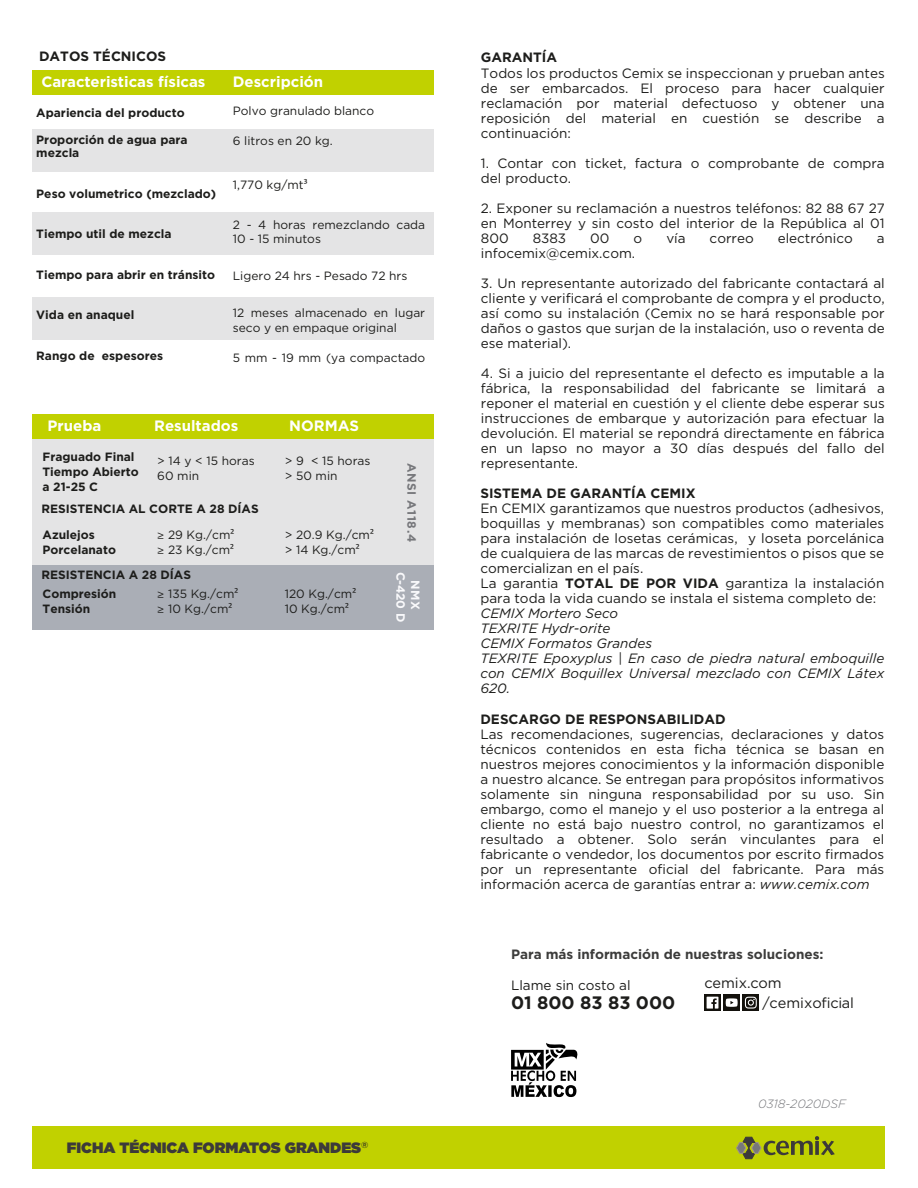
<style>
.page{position:relative;width:918px;height:1188px;background:#fff}
.page>*{position:absolute;margin:0;border:0;box-sizing:border-box;transform-origin:0 0}
.t1{font:700 18px "Gotham";color:#1d1d1b}
.t2{font:700 15px "Gotham";color:#fff}
.t3{font:900 15px "Gotham";color:#3c3a3a}
.t4{font:14.55px/19.5px "Gotham";color:#1d1d1b}
.t5{font:13.5px/15px "Gotham";color:#1d1d1b;text-align:justify}
.t6{font:italic 13.5px/15px "Gotham";color:#1d1d1b}
.t7{font:700 13.5px "Gotham";color:#1d1d1b}
.t8{font:700 13.5px "Gotham";color:#3c3c3b}
.t9{font:12px/14.7px "Gotham";color:#1d1d1b}
.t10{font:700 12px/14.7px "Gotham";color:#1d1d1b}
.t11{font:italic 300 12px "Gotham";color:#76777b}
.t12{font:700 12px "Gotham";letter-spacing:.055em;color:#76777b}
.t13{font:700 12px/14.4px "Gotham";letter-spacing:.01em;color:#f9f9fb;text-align:center}
.s1{font-family:"Myriad Pro"}
.s2{font-weight:700}
.s3{font-style:italic}
</style>
<div class="page">
<div style="left:32px;top:1126px;width:853px;height:43px;background:#c1d100"></div>
<svg style="left:736px;top:1136px;width:99px;height:23px"></svg>
<div style="left:32px;top:212px;width:401px;height:42px;background:#e4e4e5"></div>
<div style="left:32px;top:297px;width:401px;height:43px;background:#e4e4e5"></div>
<div style="left:32px;top:130px;width:401px;height:42px;background:#e4e4e5"></div>
<div style="left:32px;top:70px;width:401px;height:24px;background:#c1d100"></div>
<div style="left:33px;top:434px;width:401px;height:196px;background:#e4e4e5"></div>
<div style="left:33px;top:566px;width:401px;height:64px;background:#aaaeb6"></div>
<div style="left:33px;top:414px;width:401px;height:25px;background:#c1d100"></div>
<svg style="left:704px;top:994px;width:17px;height:17px"></svg>
<svg style="left:707px;top:997px;width:11px;height:12px"></svg>
<div style="left:724px;top:994px;width:16px;height:17px;background:#13110c"></div>
<svg style="left:743px;top:994px;width:16px;height:17px"></svg>
<svg style="left:726px;top:998px;width:12px;height:9px"></svg>
<svg style="left:745px;top:997px;width:12px;height:12px"></svg>
<svg style="left:511px;top:1043px;width:66px;height:54px"></svg>
<p class="t7" style="left:39px;top:48px;width:129px">DATOS TÉCNICOS</p>
<p class="t2" style="left:41px;top:73px;width:166px">Caracteristicas físicas</p>
<p class="t10" style="left:36px;top:105px;width:150px">Apariencia del producto</p>
<p class="t10" style="left:36px;top:133px;width:153px;line-height:13.5px">Proporción de agua para mezcla</p>
<p class="t10" style="left:36px;top:186px;width:181px">Peso volumetrico (mezclado)</p>
<p class="t10" style="left:36px;top:227px;width:137px">Tiempo util de mezcla</p>
<p class="t10" style="left:36px;top:267px;width:180px">Tiempo para abrir en tránsito</p>
<p class="t10" style="left:36px;top:308px;width:100px">Vida en anaquel</p>
<p class="t10" style="left:36px;top:348px;width:128px">Rango de espesores</p>
<p class="t2" style="left:233px;top:73px;width:92px">Descripción</p>
<p class="t9" style="left:233px;top:104px;width:143px">Polvo granulado blanco</p>
<p class="t9" style="left:233px;top:133px;width:101px">6 litros en 20 kg.</p>
<p class="t9" style="left:233px;top:178px;width:76px">1,770 kg/mt<span class="s1">³</span></p>
<p class="t9" style="left:233px;top:217px;width:194px">2 - 4 horas remezclando cada<br>10 - 15 minutos</p>
<p class="t9" style="left:233px;top:268px;width:176px">Ligero 24 hrs - Pesado 72 hrs</p>
<p class="t9" style="left:233px;top:306px;width:194px">12 meses almacenado en lugar seco y en empaque original</p>
<p class="t9" style="left:233px;top:350px;width:194px">5 mm - 19 mm (ya compactado</p>
<p class="t2" style="left:48px;top:417px;width:55px">Prueba</p>
<p class="t10" style="left:43px;top:450px;width:98px">Fraguado Final<br>Tiempo Abierto a 21-25 C</p>
<p class="t2" style="left:154px;top:417px;width:86px">Resultados</p>
<p class="t9" style="left:157px;top:453px;width:99px">&gt; 14 y &lt; 15 horas<br>60 min</p>
<p class="t10" style="left:41px;top:501px;width:219px">RESISTENCIA AL CORTE A 28 DÍAS</p>
<p class="t10" style="left:43px;top:527px;width:75px">Azulejos<br>Porcelanato</p>
<p class="t10" style="left:43px;top:586px;width:75px">Compresión<br>Tensión</p>
<p class="t9" style="left:157px;top:527px;width:78px"><span class="s1">≥</span> 29 Kg./cm<span class="s1">² ≥</span> 23 Kg./cm<span class="s1">²</span></p>
<p class="t9" style="left:157px;top:586px;width:82px"><span class="s1">≥</span> 135 Kg./cm<span class="s1">² ≥</span> 10 Kg./cm<span class="s1">²</span></p>
<p class="t10" style="left:41px;top:567px;width:151px">RESISTENCIA A 28 DÍAS</p>
<p class="t2" style="left:289px;top:417px;width:71px">NORMAS</p>
<p class="t9" style="left:285px;top:453px;width:87px">&gt; 9 &lt; 15 horas &gt; 50 min</p>
<p class="t9" style="left:285px;top:527px;width:90px">&gt; 20.9 Kg./cm<span class="s1">² </span>&gt; 14 Kg./cm<span class="s1">²</span></p>
<p class="t9" style="left:285px;top:586px;width:73px">120 Kg./cm<span class="s1">²<br></span>10 Kg./cm<span class="s1">²</span></p>
<p class="t12" style="left:419px;top:463px;width:81px;rotate:90deg">ANSI A118.4</p>
<p class="t13" style="left:423px;top:572px;width:52px;rotate:90deg">NMX<br>C-420 D</p>
<p class="t3" style="left:67px;top:1137px;width:303px">FICHA TÉCNICA FORMATOS GRANDES<sup>®</sup></p>
<p class="t7" style="left:481px;top:50px;width:78px">GARANTÍA</p>
<p class="t5" style="left:481px;top:66px;width:405px">Todos los productos Cemix se inspeccionan y prueban antes de ser embarcados. El proceso para hacer cualquier reclamación por material defectuoso y obtener una reposición del material en cuestión se describe a continuación:</p>
<p class="t5" style="left:481px;top:156px;width:405px">1. Contar con ticket, factura o comprobante de compra del producto.</p>
<p class="t5" style="left:481px;top:201px;width:405px">2. Exponer su reclamación a nuestros teléfonos: 82 88 67 27 en Monterrey y sin costo del interior de la República al 01<br>800</p>
<p class="t5" style="left:533px;top:231px;width:35px">8383</p>
<p class="t5" style="left:590px;top:231px;width:21px">00</p>
<p class="t5" style="left:634px;top:231px;width:10px">o</p>
<p class="t5" style="left:666px;top:231px;width:21px">vía</p>
<p class="t5" style="left:710px;top:231px;width:46px">correo</p>
<p class="t5" style="left:778px;top:231px;width:77px">electrónico</p>
<p class="t5" style="left:877px;top:231px;width:9px">a</p>
<p class="t5" style="left:481px;top:246px;width:156px">infocemix@cemix.com.</p>
<p class="t5" style="left:481px;top:276px;width:405px">3. Un representante autorizado del fabricante contactará al cliente y verificará el comprobante de compra y el producto, así como su instalación (Cemix no se hará responsable por daños o gastos que surjan de la instalación, uso o reventa de ese material).</p>
<p class="t5" style="left:481px;top:366px;width:405px">4. Si a juicio del representante el defecto es imputable a la fábrica, la responsabilidad del fabricante se limitará a reponer el material en cuestión y el cliente debe esperar sus instrucciones de embarque y autorización para efectuar la devolución. El material se repondrá directamente en fábrica en un lapso no mayor a 30 días después del fallo del representante.</p>
<p class="t5" style="left:480px;top:501px;width:405px;text-align:left">En CEMIX garantizamos que nuestros productos (adhesivos, boquillas y membranas) son compatibles como materiales para instalación de losetas cerámicas, y loseta porcelánica de cualquiera de las marcas de revestimientos o pisos que se comercializan en el país.<br>La garantia <span class="s2">TOTAL DE POR VIDA</span> garantiza la instalación para toda la vida cuando se instala el sistema completo de:</p>
<p class="t6" style="left:480px;top:606px;width:405px">CEMIX Mortero Seco<br>TEXRITE Hydr-orite<br>CEMIX Formatos Grandes<br>TEXRITE Epoxyplus | En caso de piedra natural emboquille con CEMIX Boquillex Universal mezclado con CEMIX Látex<br>620.</p>
<p class="t7" style="left:480px;top:711px;width:247px">DESCARGO DE RESPONSABILIDAD</p>
<p class="t5" style="left:480px;top:727px;width:405px">Las recomendaciones, sugerencias, declaraciones y datos técnicos contenidos en esta ficha técnica se basan en nuestros mejores conocimientos y la información disponible a nuestro alcance. Se entregan para propósitos informativos solamente sin ninguna responsabilidad por su uso. Sin embargo, como el manejo y el uso posterior a la entrega al cliente no está bajo nuestro control, no garantizamos el resultado a obtener. Solo serán vinculantes para el fabricante o vendedor, los documentos por escrito firmados por un representante oficial del fabricante. Para más información acerca de garantías entrar a: <span class="s3">www.cemix.com</span></p>
<p class="t7" style="left:480px;top:485px;width:217px">SISTEMA DE GARANTÍA CEMIX</p>
<p class="t8" style="left:511px;top:946px;width:314px">Para más información de nuestras soluciones:</p>
<p class="t5" style="left:511px;top:977px;width:121px">Llame sin costo al</p>
<h1 class="t1" style="left:511px;top:992px;width:166px">01 800 83 83 000</h1>
<p class="t4" style="left:762px;top:973px;width:93px;text-indent:-58px">cemix.com /cemixoficial</p>
<p class="t11" style="left:758px;top:1096px;width:89px">0318-2020DSF</p>
</div>
